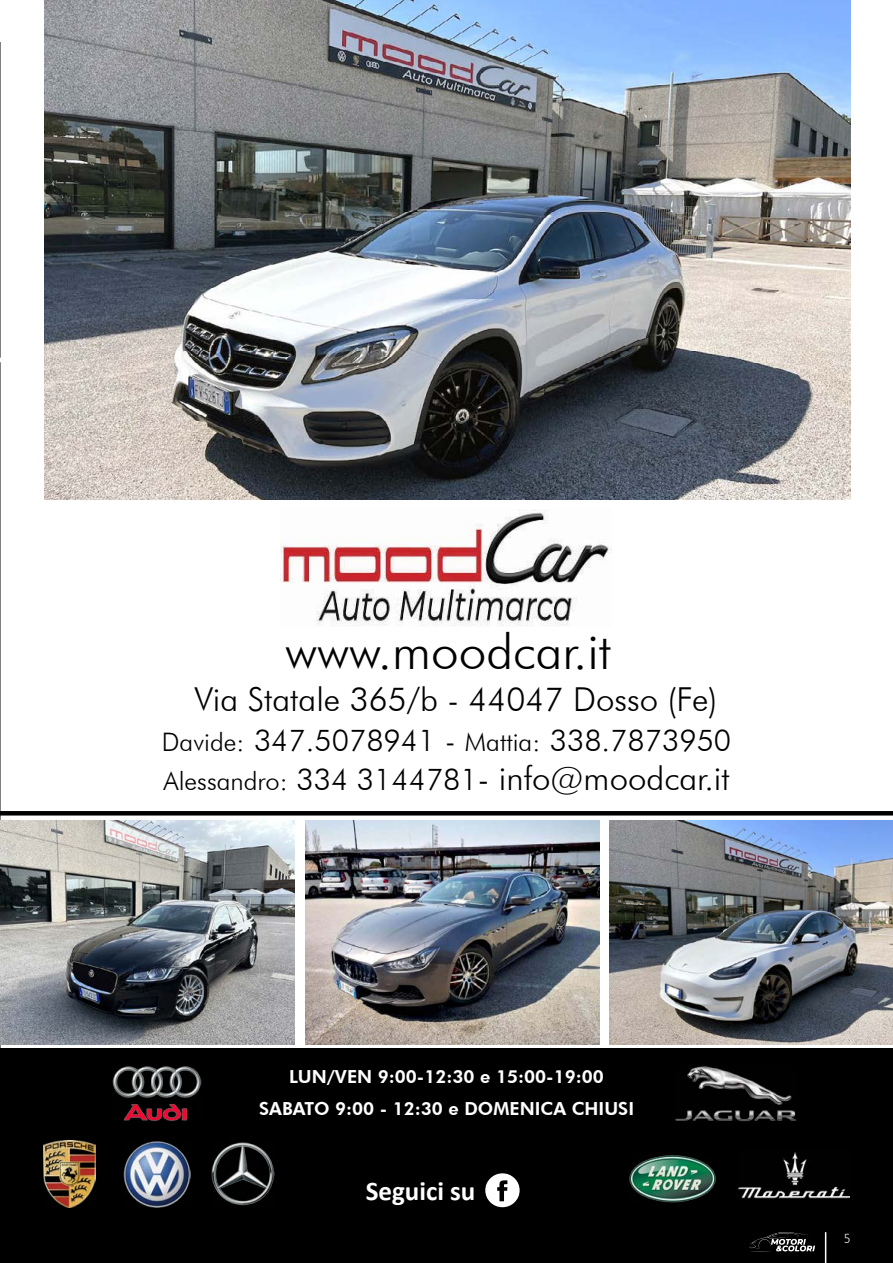
<style>
.page{position:relative;width:893px;height:1263px;background:#fff}
.page>*{position:absolute;margin:0;border:0;box-sizing:border-box;transform-origin:0 0}
.t1{font:61.5px "Social Circles";color:#fff}
.t2{font:300 49.5px "Futura BT";color:#000}
.t3{font:300 33px "Futura BT";color:#000}
.t4{font:300 30px "Futura BT";color:#000}
.t5{font:700 27px "Calibri";color:#fff}
.t6{font:800 18px/31.5px "Futura BT";color:#fff;text-align:center}
.t7{font:300 14.7px "Calibri";color:#fff;scale:.85 1}
.s1{font-size:25.5px}
.s2{font-size:30px}
</style>
<div class="page">
<svg style="left:0;top:42px;width:1px;height:1006px"></svg>
<img style="left:45px;top:0;width:805px;height:500px">
<div style="left:0;top:1048px;width:893px;height:215px;background:#000"></div>
<img style="left:0;top:821px;width:294px;height:223px">
<img style="left:305px;top:821px;width:294px;height:223px">
<img style="left:610px;top:821px;width:283px;height:223px">
<hr style="left:0;top:811px;width:893px;height:4px;background:#000">
<img style="left:280px;top:510px;width:332px;height:116px">
<img style="left:44px;top:1141px;width:51px;height:66px">
<img style="left:124px;top:1141px;width:67px;height:66px">
<img style="left:211px;top:1142px;width:64px;height:64px">
<img style="left:629px;top:1155px;width:87px;height:47px">
<img style="left:739px;top:1152px;width:111px;height:46px">
<img style="left:112px;top:1066px;width:90px;height:56px">
<img style="left:675px;top:1066px;width:122px;height:56px">
<hr style="left:825px;top:1232px;width:1px;height:31px;background:#fff">
<svg style="left:749px;top:1232px;width:66px;height:19px"></svg>
<h2 class="t2" style="left:285px;top:621px;width:327px">www.moodcar.it</h2>
<p class="t3" style="left:195px;top:679px;width:524px">Via Statale 365/b - 44047 Dosso (Fe)</p>
<p class="t4" style="left:162px;top:722px;width:571px"><span class="s1">Davide:</span> 347.5078941 - <span class="s1">Mattia:</span> 338.7873950</p>
<p class="t3" style="left:163px;top:758px;width:568px"><span class="s1">Alessandro:</span> <span class="s2">334 3144781</span>- info@moodcar.it</p>
<p class="t6" style="left:259px;top:1061px;width:376px">LUN/VEN 9:00-12:30 e 15:00-19:00<br>SABATO 9:00 - 12:30 e DOMENICA CHIUSI</p>
<p class="t5" style="left:366px;top:1172px;width:111px">Seguici su</p>
<h1 class="t1" style="left:481px;top:1154px;width:45px">f</h1>
<p class="t7" style="left:844px;top:1229px;width:9px">5</p>
</div>
